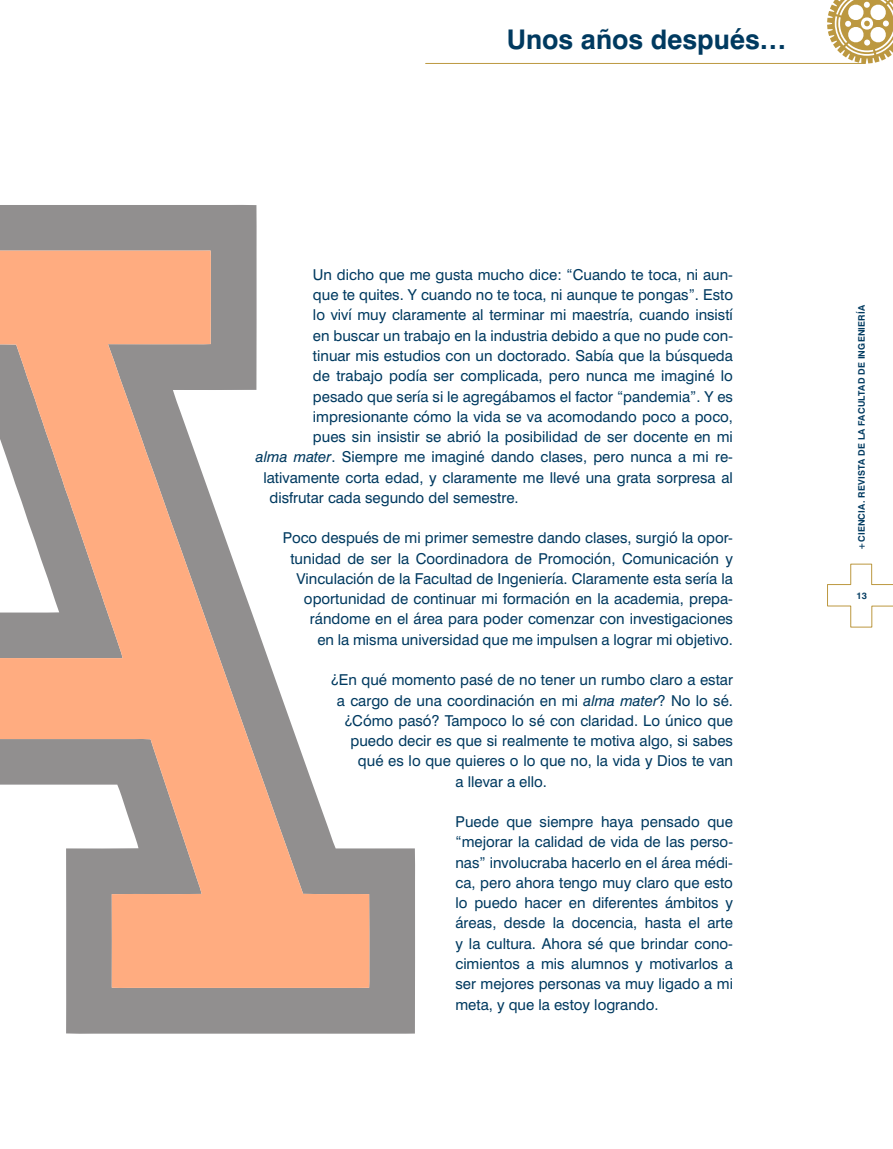
<style>
.page{position:relative;width:893px;height:1149px;background:#fff}
.page>*{position:absolute;margin:0;border:0;box-sizing:border-box;transform-origin:0 0}
.t1{font:700 27px "Swiss 721";color:#003a60}
.t2{font:15px/20.2px "Swiss 721 Roman";color:#003a60;text-align:right}
.t3{font:700 9.15px "Swiss 721";color:#003a60}
.t4{font:700 9px "Swiss 721";letter-spacing:.02em;color:#003a60}
.s1{font-family:"Swiss 721";font-style:italic}
</style>
<div class="page">
<svg style="left:827px;top:0;width:66px;height:63px"></svg>
<hr style="left:426px;top:63px;width:439px;height:1px;background:#bc9840">
<svg style="left:827px;top:563px;width:66px;height:64px"></svg>
<svg style="left:0;top:205px;width:415px;height:828px"></svg>
<svg style="left:0;top:250px;width:369px;height:737px"></svg>
<h1 class="t1" style="left:507px;top:23px;width:281px">Unos años después…</h1>
<p class="t2" style="left:313px;top:264px;width:421px">Un dicho que me gusta mucho dice: “Cuando te toca, ni aun-</p>
<p class="t2" style="left:313px;top:284px;width:422px">que te quites. Y cuando no te toca, ni aunque te pongas”. Esto</p>
<p class="t2" style="left:313px;top:305px;width:421px">lo viví muy claramente al terminar mi maestría, cuando insistí</p>
<p class="t2" style="left:313px;top:325px;width:422px">en buscar un trabajo en la industria debido a que no pude con-</p>
<p class="t2" style="left:313px;top:345px;width:422px">tinuar mis estudios con un doctorado. Sabía que la búsqueda</p>
<p class="t2" style="left:313px;top:365px;width:422px">de trabajo podía ser complicada, pero nunca me imaginé lo</p>
<p class="t2" style="left:313px;top:386px;width:422px">pesado que sería si le agregábamos el factor “pandemia”. Y es</p>
<p class="t2" style="left:313px;top:406px;width:422px">impresionante cómo la vida se va acomodando poco a poco,</p>
<p class="t2" style="left:313px;top:426px;width:421px">pues sin insistir se abrió la posibilidad de ser docente en mi</p>
<p class="t2" style="left:256px;top:446px;width:478px"><span class="s1">alma mater</span>. Siempre me imaginé dando clases, pero nunca a mi re-</p>
<p class="t2" style="left:263px;top:467px;width:471px">lativamente corta edad, y claramente me llevé una grata sorpresa al</p>
<p class="t2" style="left:269px;top:487px;width:251px">disfrutar cada segundo del semestre.</p>
<p class="t2" style="left:283px;top:527px;width:452px">Poco después de mi primer semestre dando clases, surgió la opor&shy;tunidad de ser la Coordinadora de Promoción, Comunicación y Vinculación de la Facultad de Ingeniería. Claramente esta sería la oportunidad de continuar mi formación en la academia, prepa&shy;rándome en el área para poder comenzar con investigaciones<br>en la misma universidad que me impulsen a lograr mi objetivo.</p>
<p class="t2" style="left:331px;top:669px;width:404px">¿En qué momento pasé de no tener un rumbo claro a estar</p>
<p class="t2" style="left:337px;top:689px;width:397px">a cargo de una coordinación en mi <span class="s1">alma mater</span>? No lo sé.</p>
<p class="t2" style="left:344px;top:710px;width:390px">¿Cómo pasó? Tampoco lo sé con claridad. Lo único que</p>
<p class="t2" style="left:350px;top:730px;width:384px">puedo decir es que si realmente te motiva algo, si sabes</p>
<p class="t2" style="left:358px;top:750px;width:377px">qué es lo que quieres o lo que no, la vida y Dios te van</p>
<p class="t2" style="left:455px;top:770px;width:93px">a llevar a ello.</p>
<p class="t2" style="left:455px;top:811px;width:279px;text-align:justify">Puede que siempre haya pensado que “mejorar la calidad de vida de las perso&shy;nas” involucraba hacerlo en el área médi&shy;ca, pero ahora tengo muy claro que esto lo puedo hacer en diferentes ámbitos y áreas, desde la docencia, hasta el arte y la cultura. Ahora sé que brindar cono&shy;cimientos a mis alumnos y motivarlos a ser mejores personas va muy ligado a mi meta, y que la estoy logrando.</p>
<p class="t4" style="left:856px;top:549px;width:246px;rotate:-90deg">+CIENCIA. REVISTA DE LA FACULTAD DE INGENIERÍA</p>
<p class="t3" style="left:856px;top:590px;width:12px">13</p>
</div>
